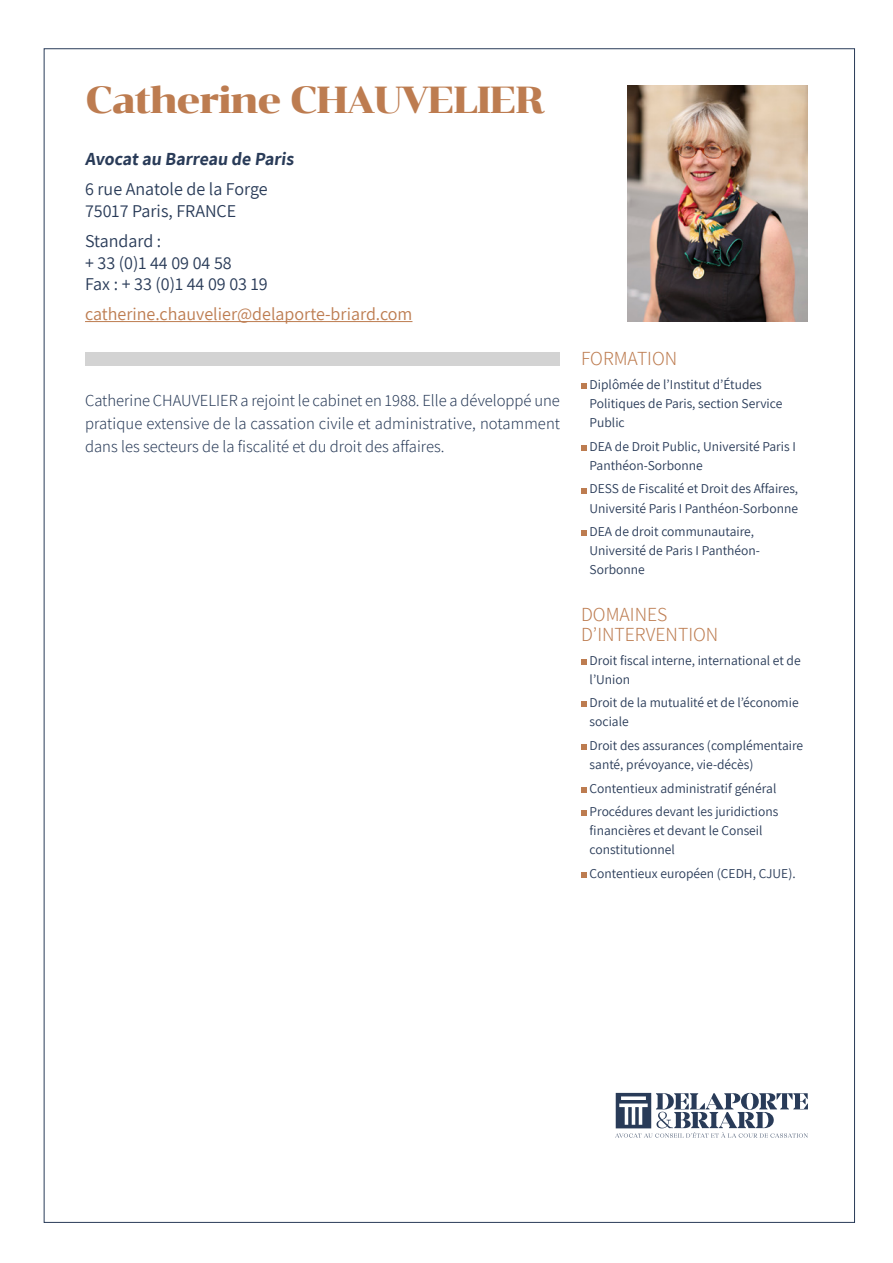
<style>
.page{position:relative;width:893px;height:1263px;background:#fff}
.page>*{position:absolute;margin:0;border:0;box-sizing:border-box;transform-origin:0 0}
.t1{font:37.5px "Chonburi";letter-spacing:-.04em;color:#bd7c50}
.t2{font:300 19.5px/20.4px "Assistant";color:#bd7c50}
.t3{font:18px/21.6px "Assistant";color:#293b58}
.t4{font:18px "Assistant";color:#bd7c50}
.t5{font:700 18px "Assistant";color:#293b58}
.t6{font:300 16.5px/22.8px "Assistant";color:#293b58;text-align:justify}
.t7{font:13.5px/19.2px "Assistant";color:#293b58}
</style>
<div class="page">
<hr style="left:85px;top:321px;width:327px;height:1px;background:#bd7c50">
<img style="left:628px;top:85px;width:180px;height:236px">
<div style="left:85px;top:352px;width:475px;height:14px;background:#d3d3d3"></div>
<svg style="left:581px;top:383px;width:6px;height:6px"></svg>
<svg style="left:581px;top:445px;width:6px;height:6px"></svg>
<svg style="left:581px;top:488px;width:6px;height:5px"></svg>
<svg style="left:581px;top:530px;width:6px;height:6px"></svg>
<svg style="left:581px;top:659px;width:6px;height:6px"></svg>
<svg style="left:581px;top:701px;width:6px;height:6px"></svg>
<svg style="left:581px;top:744px;width:6px;height:6px"></svg>
<svg style="left:581px;top:787px;width:6px;height:6px"></svg>
<svg style="left:581px;top:810px;width:6px;height:6px"></svg>
<svg style="left:581px;top:872px;width:6px;height:6px"></svg>
<svg style="left:615px;top:1093px;width:193px;height:45px"></svg>
<p class="t1" style="left:85px;top:73px;width:462px">Catherine CHAUVELIER</p>
<p class="t5" style="left:85px;top:147px;width:213px">Avocat au Barreau de Paris</p>
<p class="t3" style="left:85px;top:178px;width:184px">6 rue Anatole de la Forge<br>75017 Paris, FRANCE</p>
<p class="t3" style="left:85px;top:229px;width:184px">Standard :<br>+ 33 (0)1 44 09 04 58<br>Fax : + 33 (0)1 44 09 03 19</p>
<p class="t4" style="left:85px;top:302px;width:329px">catherine.chauvelier@delaporte-briard.com</p>
<p class="t6" style="left:85px;top:388px;width:477px">Catherine CHAUVELIER a rejoint le cabinet en 1988. Elle a développé une pratique extensive de la cassation civile et administrative, notamment dans les secteurs de la fiscalité et du droit des affaires.</p>
<p class="t2" style="left:581px;top:348px;width:98px">FORMATION</p>
<p class="t7" style="left:590px;top:374px;width:194px">Diplômée de l’Institut d’Études<br>Politiques de Paris, section Service<br>Public</p>
<p class="t7" style="left:590px;top:436px;width:208px">DEA de Droit Public, Université Paris I<br>Panthéon-Sorbonne</p>
<p class="t7" style="left:590px;top:479px;width:210px">DESS de Fiscalité et Droit des Affaires,<br>Université Paris I Panthéon-Sorbonne</p>
<p class="t7" style="left:590px;top:521px;width:172px">DEA de droit communautaire,<br>Université de Paris I Panthéon-<br>Sorbonne</p>
<p class="t2" style="left:581px;top:603px;width:139px">DOMAINES<br>D’INTERVENTION</p>
<p class="t7" style="left:590px;top:650px;width:213px">Droit fiscal interne, international et de l’Union</p>
<p class="t7" style="left:590px;top:692px;width:211px">Droit de la mutualité et de l’économie sociale</p>
<p class="t7" style="left:590px;top:735px;width:215px">Droit des assurances (complémentaire santé, prévoyance, vie-décès)</p>
<p class="t7" style="left:590px;top:778px;width:188px">Contentieux administratif général</p>
<p class="t7" style="left:590px;top:801px;width:190px">Procédures devant les juridictions financières et devant le Conseil constitutionnel</p>
<p class="t7" style="left:590px;top:863px;width:208px">Contentieux européen (CEDH, CJUE).</p>
</div>
